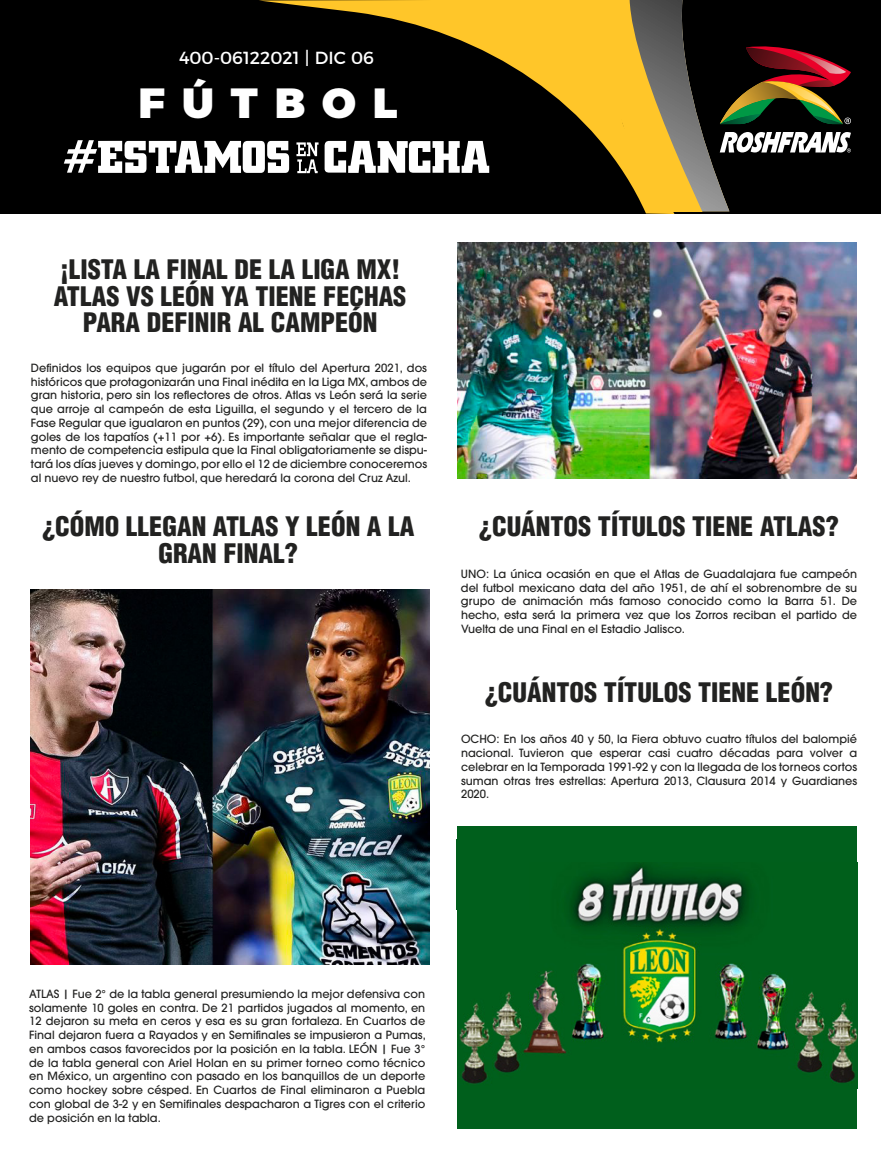
<style>
.page{position:relative;width:881px;height:1156px;background:#fff}
.page>*{position:absolute;margin:0;border:0;box-sizing:border-box;transform-origin:0 0}
.t1{font:900 42.12px "Montserrat";letter-spacing:.4em;color:#fff}
.t2{font:900 condensed 26.25px/26.2px "Helvetica";color:#222221;text-align:center}
.t3{font:17.5px "Montserrat";color:#fff}
.t4{font:500 11.25px/13.8px "Avant Garde";color:#222221;text-align:justify}
</style>
<div class="page">
<img style="left:457px;top:242px;width:399px;height:236px">
<img style="left:30px;top:589px;width:399px;height:375px">
<div style="left:457px;top:826px;width:399px;height:302px;background:#005f1c"></div>
<img style="left:459px;top:863px;width:397px;height:221px">
<div style="left:456px;top:839px;width:72px;height:71px;background:#005f1c"></div>
<div style="left:0;top:0;width:880px;height:214px;background:#000"></div>
<svg style="left:674px;top:0;width:176px;height:211px"></svg>
<svg style="left:259px;top:0;width:415px;height:214px"></svg>
<svg style="left:64px;top:140px;width:225px;height:33px"></svg>
<svg style="left:324px;top:141px;width:165px;height:32px"></svg>
<svg style="left:296px;top:142px;width:22px;height:31px"></svg>
<h3 class="t3" style="left:179px;top:44px;width:196px">400-06122021 | DIC 06</h3>
<h1 class="t1" style="left:138px;top:68px;width:260px">FÚTBOL</h1>
<h2 class="t2" style="left:54px;top:256px;width:354px">¡LISTA LA FINAL DE LA LIGA MX!<br>ATLAS VS LEÓN YA TIENE FECHAS<br>PARA DEFINIR AL CAMPEÓN</h2>
<p class="t4" style="left:31px;top:361px;width:397px">Definidos los equipos que jugarán por el título del Apertura 2021, dos históricos que protagonizarán una Final inédita en la Liga MX, ambos de gran historia, pero sin los reflectores de otros. Atlas vs León será la serie que arroje al campeón de esta Liguilla, el segundo y el tercero de la Fase Regular que igualaron en puntos (29), con una mejor diferencia de goles de los tapatíos (+11 por +6). Es importante señalar que el regla&shy;mento de competencia estipula que la Final obligatoriamente se dispu&shy;tará los días jueves y domingo, por ello el 12 de diciembre conoceremos al nuevo rey de nuestro futbol, que heredará la corona del Cruz Azul.</p>
<h2 class="t2" style="left:42px;top:513px;width:373px">¿CÓMO LLEGAN ATLAS Y LEÓN A LA<br>GRAN FINAL?</h2>
<h2 class="t2" style="left:478px;top:513px;width:361px">¿CUÁNTOS TÍTULOS TIENE ATLAS?</h2>
<p class="t4" style="left:461px;top:567px;width:397px">UNO: La única ocasión en que el Atlas de Guadalajara fue campeón del futbol mexicano data del año 1951, de ahí el sobrenombre de su grupo de animación más famoso conocido como la Barra 51. De hecho, esta será la primera vez que los Zorros reciban el partido de Vuelta de una Final en el Estadio Jalisco.</p>
<h2 class="t2" style="left:484px;top:679px;width:349px">¿CUÁNTOS TÍTULOS TIENE LEÓN?</h2>
<p class="t4" style="left:461px;top:732px;width:397px">OCHO: En los años 40 y 50, la Fiera obtuvo cuatro títulos del balompié nacional. Tuvieron que esperar casi cuatro décadas para volver a celebrar en la Temporada 1991-92 y con la llegada de los torneos cortos suman otras tres estrellas: Apertura 2013, Clausura 2014 y Guardianes 2020.</p>
<p class="t4" style="left:29px;top:987px;width:398px">ATLAS | Fue 2° de la tabla general presumiendo la mejor defensiva con solamente 10 goles en contra. De 21 partidos jugados al momento, en 12 dejaron su meta en ceros y esa es su gran fortaleza. En Cuartos de Final dejaron fuera a Rayados y en Semifinales se impusieron a Pumas, en ambos casos favorecidos por la posición en la tabla. LEÓN | Fue 3° de la tabla general con Ariel Holan en su primer torneo como técnico en México, un argentino con pasado en los banquillos de un deporte como hockey sobre césped. En Cuartos de Final eliminaron a Puebla con global de 3-2 y en Semifinales despacharon a Tigres con el criterio de posición en la tabla.</p>
</div>
